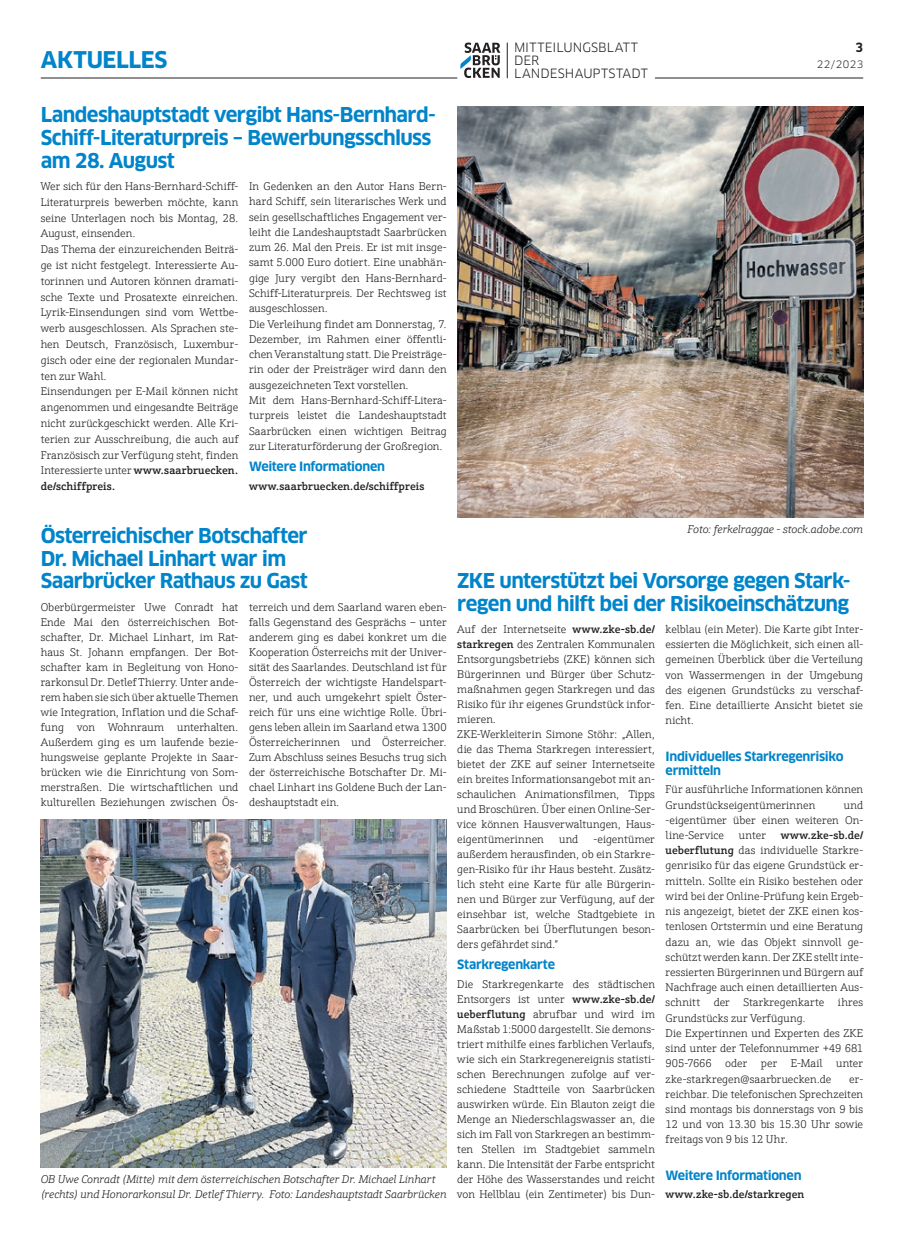
<style>
.page{position:relative;width:904px;height:1241px;background:#fff}
.page>*{position:absolute;margin:0;border:0;box-sizing:border-box;transform-origin:0 0}
.t1{font:700 22.5px "Clan OT";letter-spacing:-.015em;color:#0084ca}
.t2{font:700 20px/22.5px "Clan OT";letter-spacing:-.035em;color:#0084ca}
.t3{font:700 12.5px/14px "Clan OT";letter-spacing:-.03em;color:#0084ca}
.t4{font:12.5px/12.8px "Clan OT";letter-spacing:.005em;color:#231f20}
.t5{font:700 12.5px "Clan OT";color:#231f20;scale:.95 1}
.t6{font:300 11.25px/15px "Schnebel Slab Pro";color:#231f20;text-align:justify}
.t7{font:italic 300 11.25px/15px "Schnebel Slab Pro";letter-spacing:-.005em;color:#231f20}
.t8{font:500 11.25px "Schnebel Slab Pro";letter-spacing:.02em;color:#231f20}
.t9{font:10px "Clan OT";letter-spacing:.045em;color:#231f20}
.s1{font-weight:500}
</style>
<div class="page">
<hr style="left:655px;top:78px;width:208px;height:1px;background:#231f20">
<hr style="left:41px;top:78px;width:416px;height:1px;background:#231f20">
<svg style="left:460px;top:43px;width:40px;height:35px"></svg>
<hr style="left:507px;top:43px;width:1px;height:35px;background:#231f20">
<img style="left:41px;top:819px;width:405px;height:348px">
<img style="left:457px;top:106px;width:406px;height:412px">
<h1 class="t1" style="left:41px;top:47px;width:128px">Aktuelles</h1>
<h2 class="t2" style="left:41px;top:104px;width:397px">Landeshauptstadt vergibt Hans-Bernhard-<br>Schiff-Literaturpreis – Bewerbungsschluss am 28. August</h2>
<p class="t6" style="left:41px;top:179px;width:199px;line-height:15.8px;text-align:left">Wer sich für den Hans-Bernhard-Schiff-Literaturpreis bewerben möchte, kann seine Unterlagen noch bis Montag, 28.<br>August, einsenden.<br>Das Thema der einzureichenden Beiträ&shy;ge ist nicht festgelegt. Interessierte Au&shy;torinnen und Autoren können dramati&shy;sche Texte und Prosatexte einreichen.<br>Lyrik-Einsendungen sind vom Wettbe&shy;werb ausgeschlossen. Als Sprachen ste&shy;hen Deutsch, Französisch, Luxembur&shy;gisch oder eine der regionalen Mundar&shy;ten zur Wahl.<br>Einsendungen per E-Mail können nicht angenommen und eingesandte Beiträge nicht zurückgeschickt werden. Alle Kri&shy;terien zur Ausschreibung, die auch auf Französisch zur Verfügung steht, finden Interessierte unter <span class="s1">www.saarbruecken. de/schiffpreis.</span></p>
<p class="t6" style="left:249px;top:179px;width:199px;text-align:left">In Gedenken an den Autor Hans Bern&shy;hard Schiff, sein literarisches Werk und sein gesellschaftliches Engagement ver&shy;leiht die Landeshauptstadt Saarbrücken zum 26. Mal den Preis. Er ist mit insge&shy;samt 5.000 Euro dotiert. Eine unabhän&shy;gige Jury vergibt den Hans-Bernhard-Schiff-Literaturpreis. Der Rechtsweg ist ausgeschlossen.<br>Die Verleihung findet am Donnerstag, 7.<br>Dezember, im Rahmen einer öffentli&shy;chen Veranstaltung statt. Die Preisträge&shy;rin oder der Preisträger wird dann den ausgezeichneten Text vorstellen.<br>Mit dem Hans-Bernhard-Schiff-Litera&shy;turpreis leistet die Landeshauptstadt Saarbrücken einen wichtigen Beitrag zur Literaturförderung der Großregion.</p>
<p class="t3" style="left:249px;top:459px;width:137px">Weitere Informationen</p>
<p class="t8" style="left:249px;top:479px;width:177px">www.saarbruecken.de/schiffpreis</p>
<p class="t4" style="left:514px;top:41px;width:135px">MITTEILUNGSBLATT<br>DER<br>LANDESHAUPTSTADT</p>
<p class="t5" style="left:855px;top:40px;width:10px">3</p>
<p class="t9" style="left:816px;top:58px;width:48px">22/2023</p>
<h2 class="t2" style="left:41px;top:525px;width:269px">Österreichischer Botschafter<br>Dr. Michael Linhart war im<br>Saarbrücker Rathaus zu Gast</h2>
<p class="t7" style="left:687px;top:522px;width:177px">Foto: ferkelraggae - stock.adobe.com</p>
<h2 class="t2" style="left:457px;top:570px;width:395px">ZKE unterstützt bei Vorsorge gegen Stark&shy;regen und hilft bei der Risikoeinschätzung</h2>
<p class="t6" style="left:41px;top:599px;width:199px">Oberbürgermeister Uwe Conradt hat Ende Mai den österreichischen Bot&shy;schafter, Dr. Michael Linhart, im Rat&shy;haus St. Johann empfangen. Der Bot&shy;schafter kam in Begleitung von Hono&shy;rarkonsul Dr. Detlef Thierry. Unter ande&shy;rem haben sie sich über aktuelle Themen wie Integration, Inflation und die Schaf&shy;fung von Wohnraum unterhalten.<br>Außerdem ging es um laufende bezie&shy;hungsweise geplante Projekte in Saar&shy;brücken wie die Einrichtung von Som&shy;merstraßen. Die wirtschaftlichen und kulturellen Beziehungen zwischen Ös-</p>
<p class="t6" style="left:249px;top:599px;width:199px">terreich und dem Saarland waren eben&shy;falls Gegenstand des Gesprächs – unter anderem ging es dabei konkret um die Kooperation Österreichs mit der Univer&shy;sität des Saarlandes. Deutschland ist für Österreich der wichtigste Handelspart&shy;ner, und auch umgekehrt spielt Öster&shy;reich für uns eine wichtige Rolle. Übri&shy;gens leben allein im Saarland etwa 1300<br>Österreicherinnen und Österreicher.<br>Zum Abschluss seines Besuchs trug sich der österreichische Botschafter Dr. Mi&shy;chael Linhart ins Goldene Buch der Lan&shy;deshauptstadt ein.</p>
<p class="t6" style="left:665px;top:621px;width:199px">kelblau (ein Meter). Die Karte gibt Inter&shy;essierten die Möglichkeit, sich einen all&shy;gemeinen Überblick über die Verteilung von Wassermengen in der Umgebung des eigenen Grundstücks zu verschaf&shy;fen. Eine detaillierte Ansicht bietet sie nicht.</p>
<p class="t3" style="left:665px;top:749px;width:179px">Individuelles Starkregenrisiko ermitteln</p>
<p class="t6" style="left:665px;top:782px;width:199px">Für ausführliche Informationen können<br>Grundstückseigentümerinnen</p>
<p class="t6" style="left:457px;top:622px;width:199px;text-align:left">Auf der Internetseite <span class="s1">www.zke-sb.de/ starkregen</span> des Zentralen Kommunalen Entsorgungsbetriebs (ZKE) können sich Bürgerinnen und Bürger über Schutz&shy;maßnahmen gegen Starkregen und das Risiko für ihr eigenes Grundstück infor&shy;mieren.<br>ZKE-Werkleiterin Simone Stöhr: „Allen, die das Thema Starkregen interessiert, bietet der ZKE auf seiner Internetseite ein breites Informationsangebot mit an&shy;schaulichen Animationsfilmen, Tipps und Broschüren. Über einen Online-Ser&shy;vice können Hausverwaltungen, Haus&shy;eigentümerinnen</p>
<p class="t6" style="left:665px;top:797px;width:199px;text-indent:178px">und -eigentümer über einen weiteren On&shy;line-Service</p>
<p class="t6" style="left:665px;top:827px;width:199px;text-align:left;text-indent:115px"><span class="s1">www.zke-sb.de/ ueberflutung</span> das individuelle Starkre&shy;genrisiko für das eigene Grundstück er&shy;mitteln. Sollte ein Risiko bestehen oder wird bei der Online-Prüfung kein Ergeb&shy;nis angezeigt, bietet der ZKE einen kos&shy;tenlosen Ortstermin und eine Beratung dazu an, wie das Objekt sinnvoll ge&shy;schützt werden kann. Der ZKE stellt inte&shy;ressierten Bürgerinnen und Bürgern auf Nachfrage auch einen detaillierten Aus&shy;schnitt der Starkregenkarte ihres Grundstücks zur Verfügung.<br>Die Expertinnen und Experten des ZKE sind unter der Telefonnummer +49 681<br>905-7666 oder per E-Mail unter zke-starkregen@saarbruecken.de</p>
<p class="t6" style="left:739px;top:827px;width:29px">unter</p>
<p class="t6" style="left:559px;top:832px;width:21px">und</p>
<p class="t6" style="left:457px;top:832px;width:199px;text-indent:136px">-eigentümer außerdem herausfinden, ob ein Starkre&shy;gen-Risiko für ihr Haus besteht. Zusätz&shy;lich steht eine Karte für alle Bürgerin&shy;nen und Bürger zur Verfügung, auf der einsehbar ist, welche Stadtgebiete in Saarbrücken bei Überflutungen beson&shy;ders gefährdet sind.“</p>
<p class="t3" style="left:457px;top:957px;width:99px">Starkregenkarte</p>
<p class="t6" style="left:457px;top:976px;width:199px">Die Starkregenkarte des städtischen Entsorgers ist unter <span class="s1">www.zke-sb.de/ ueberflutung</span> abrufbar und wird im Maßstab 1:5000 dargestellt. Sie demons&shy;triert mithilfe eines farblichen Verlaufs, wie sich ein Starkregenereignis statisti&shy;schen Berechnungen zufolge auf ver&shy;schiedene Stadtteile von Saarbrücken auswirken würde. Ein Blauton zeigt die Menge an Niederschlagswasser an, die sich im Fall von Starkregen an bestimm&shy;ten Stellen im Stadtgebiet sammeln kann. Die Intensität der Farbe entspricht der Höhe des Wasserstandes und reicht von Hellblau (ein Zentimeter) bis Dun-</p>
<p class="t6" style="left:665px;top:1071px;width:199px;text-indent:183px">er&shy;reichbar. Die telefonischen Sprechzeiten sind montags bis donnerstags von 9 bis 12 und von 13.30 bis 15.30 Uhr sowie freitags von 9 bis 12 Uhr.</p>
<p class="t3" style="left:665px;top:1167px;width:137px">Weitere Informationen</p>
<p class="t8" style="left:665px;top:1187px;width:140px">www.zke-sb.de/starkregen</p>
<p class="t7" style="left:41px;top:1172px;width:407px">OB Uwe Conradt (Mitte) mit dem österreichischen Botschafter Dr. Michael Linhart (rechts) und Honorarkonsul Dr. Detlef Thierry. Foto: Landeshauptstadt Saarbrücken</p>
</div>
